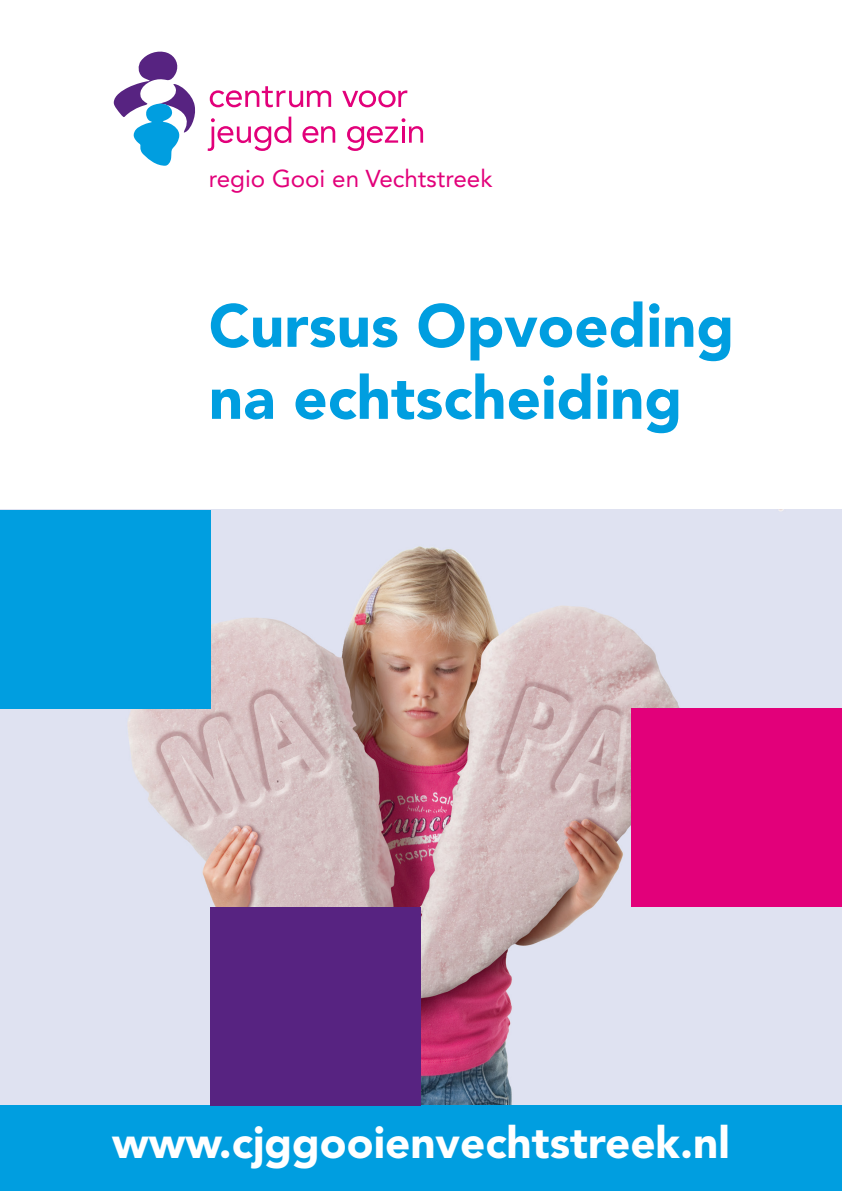
<style>
.page{position:relative;width:842px;height:1191px;background:#fff}
.page>*{position:absolute;margin:0;border:0;box-sizing:border-box;transform-origin:0 0}
.t1{font:900 60px/72px "Avenir LT Std";color:#009ee0}
.t2{font:900 44px "Avenir LT Std";color:#fff}
.t3{font:24.2px "Avenir LT Std";color:#e2007a}
</style>
<div class="page">
<img style="left:0;top:510px;width:842px;height:595px">
<div style="left:0;top:1105px;width:842px;height:86px;background:#009ee0"></div>
<svg style="left:114px;top:52px;width:81px;height:114px"></svg>
<svg style="left:208px;top:117px;width:83px;height:34px"></svg>
<svg style="left:302px;top:126px;width:33px;height:17px"></svg>
<svg style="left:347px;top:118px;width:76px;height:33px"></svg>
<svg style="left:210px;top:86px;width:121px;height:21px"></svg>
<svg style="left:342px;top:90px;width:65px;height:17px"></svg>
<div style="left:0;top:510px;width:210px;height:198px;background:#009ee0"></div>
<div style="left:631px;top:708px;width:211px;height:199px;background:#e2007a"></div>
<div style="left:210px;top:907px;width:211px;height:198px;background:#572381"></div>
<p class="t3" style="left:209px;top:165px;width:285px">regio Gooi en Vechtstreek</p>
<p class="t1" style="left:209px;top:290px;width:527px">Cursus Opvoeding na echtscheiding</p>
<p class="t2" style="left:112px;top:1116px;width:619px">www.cjggooienvechtstreek.nl</p>
</div>
